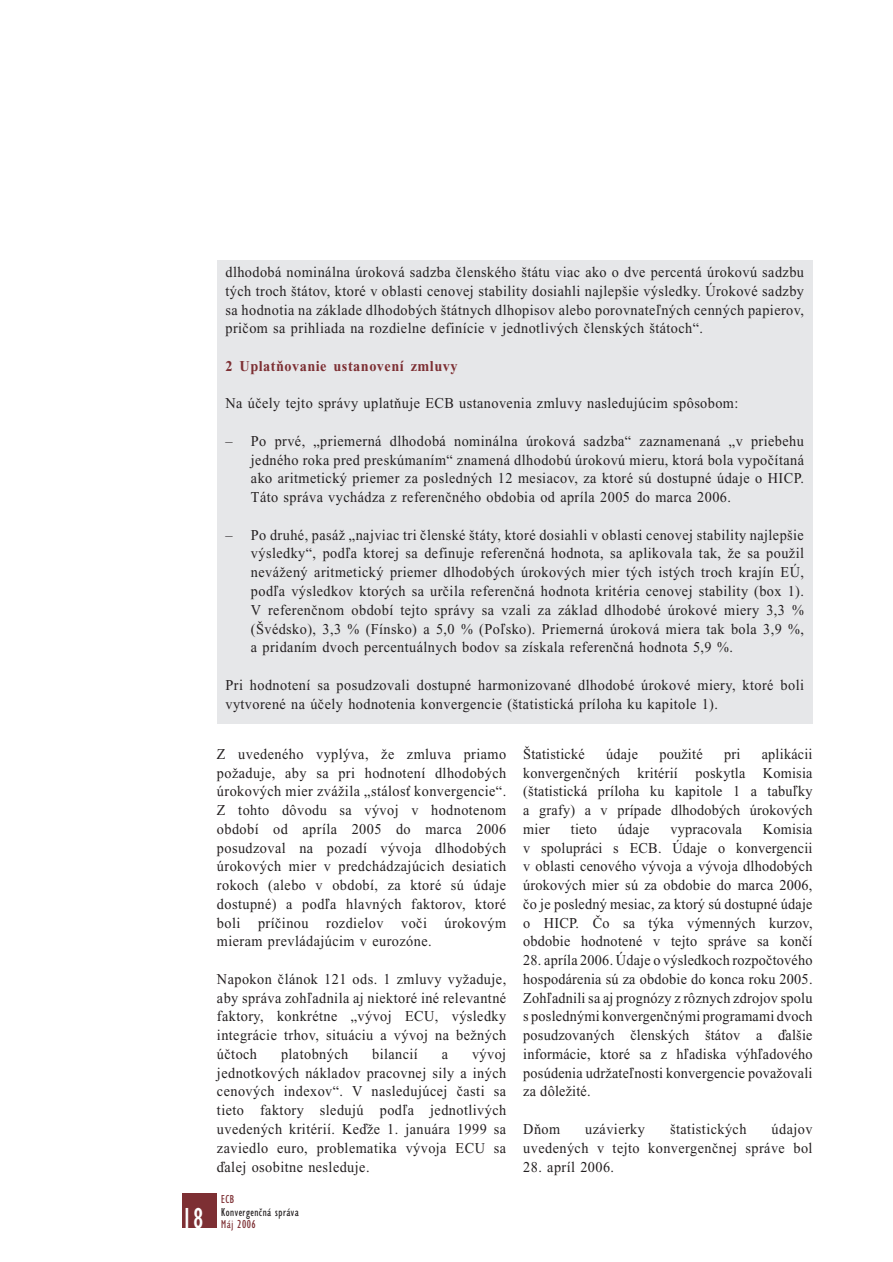
<style>
.page{position:relative;width:893px;height:1262px;background:#fff}
.page>*{position:absolute;margin:0;border:0;box-sizing:border-box;transform-origin:0 0}
.t1{font:condensed 30px "Gill Sans";color:#fff;scale:.95 1}
.t2{font:15px/18.8px "Times New Roman CE";letter-spacing:.03em;color:#231f20;text-align:justify;scale:.95 1}
.t3{font:700 15px "Times New Roman CE";letter-spacing:.035em;color:#7d2f33;scale:.95 1}
.t4{font:12px "Chantilly Cd CE Regular";letter-spacing:.045em;color:#231f20}
.t5{font:12px "Chantilly Cd Baltic Regular";letter-spacing:.045em;color:#7d2f33}
.s1{font-family:"Chantilly Cd CE Regular"}
</style>
<div class="page">
<div style="left:183px;top:1193px;width:34px;height:34px;background:#7d2f33"></div>
<div style="left:217px;top:260px;width:595px;height:463px;background:#e6e7e9"></div>
<p class="t2" style="left:225px;top:264px;width:610px">dlhodobá nominálna úroková sadzba členského štátu viac ako o dve percentá úrokovú sadzbu tých troch štátov, ktoré v oblasti cenovej stability dosiahli najlepšie výsledky. Úrokové sadzby sa hodnotia na základe dlhodobých štátnych dlhopisov alebo porovnateľných cenných papierov, pričom sa prihliada na rozdielne definície v jednotlivých členských štátoch“.</p>
<p class="t3" style="left:225px;top:360px;width:246px">2 Uplatňovanie ustanovení zmluvy</p>
<p class="t2" style="left:225px;top:395px;width:541px">Na účely tejto správy uplatňuje ECB ustanovenia zmluvy nasledujúcim spôsobom:</p>
<p class="t2" style="left:251px;top:433px;width:583px;text-indent:-25px">– Po prvé, „priemerná dlhodobá nominálna úroková sadzba“ zaznamenaná „v priebehu jedného roka pred preskúmaním“ znamená dlhodobú úrokovú mieru, ktorá bola vypočítaná ako aritmetický priemer za posledných 12 mesiacov, za ktoré sú dostupné údaje o HICP.<br>Táto správa vychádza z referenčného obdobia od apríla 2005 do marca 2006.</p>
<p class="t2" style="left:251px;top:527px;width:583px;text-indent:-25px">– Po druhé, pasáž „najviac tri členské štáty, ktoré dosiahli v oblasti cenovej stability najlepšie výsledky“, podľa ktorej sa definuje referenčná hodnota, sa aplikovala tak, že sa použil nevážený aritmetický priemer dlhodobých úrokových mier tých istých troch krajín EÚ, podľa výsledkov ktorých sa určila referenčná hodnota kritéria cenovej stability (box 1).<br>V referenčnom období tejto správy sa vzali za základ dlhodobé úrokové miery 3,3 % (Švédsko), 3,3 % (Fínsko) a 5,0 % (Poľsko). Priemerná úroková miera tak bola 3,9 %, a pridaním dvoch percentuálnych bodov sa získala referenčná hodnota 5,9 %.</p>
<p class="t2" style="left:225px;top:677px;width:610px">Pri hodnotení sa posudzovali dostupné harmonizované dlhodobé úrokové miery, ktoré boli vytvorené na účely hodnotenia konvergencie (štatistická príloha ku kapitole 1).</p>
<h1 class="t1" style="left:182px;top:1207px;width:24px">18</h1>
<p class="t2" style="left:217px;top:746px;width:306px">Z uvedeného vyplýva, že zmluva priamo požaduje, aby sa pri hodnotení dlhodobých úrokových mier zvážila „stálosť konvergencie“.<br>Z tohto dôvodu sa vývoj v hodnotenom období od apríla 2005 do marca 2006 posudzoval na pozadí vývoja dlhodobých úrokových mier v predchádzajúcich desiatich rokoch (alebo v období, za ktoré sú údaje dostupné) a podľa hlavných faktorov, ktoré boli príčinou rozdielov voči úrokovým mieram prevládajúcim v eurozóne.</p>
<p class="t2" style="left:217px;top:971px;width:306px">Napokon článok 121 ods. 1 zmluvy vyžaduje, aby správa zohľadnila aj niektoré iné relevantné faktory, konkrétne „vývoj ECU, výsledky integrácie trhov, situáciu a vývoj na bežných účtoch</p>
<p class="t2" style="left:217px;top:1046px;width:306px;text-indent:255px">vývoj jednotkových nákladov pracovnej sily a iných cenových indexov“. V nasledujúcej časti sa tieto faktory sledujú podľa jednotlivých uvedených kritérií. Keďže 1. januára 1999 sa zaviedlo euro, problematika vývoja ECU sa ďalej osobitne nesleduje.</p>
<p class="t2" style="left:281px;top:1046px;width:72px">platobných</p>
<p class="t2" style="left:372px;top:1046px;width:50px">bilancií</p>
<p class="t2" style="left:442px;top:1046px;width:8px">a</p>
<p class="t5" style="left:221px;top:1194px;width:14px">ECB</p>
<p class="t4" style="left:221px;top:1207px;width:79px">Konvergenčná správa</p>
<p class="t5" style="left:221px;top:1219px;width:36px">M<span class="s1">á</span>j 2006</p>
<p class="t2" style="left:523px;top:746px;width:66px">Štatistické</p>
<p class="t2" style="left:606px;top:746px;width:35px">údaje</p>
<p class="t2" style="left:659px;top:746px;width:47px">použité</p>
<p class="t2" style="left:724px;top:746px;width:19px">pri</p>
<p class="t2" style="left:523px;top:746px;width:306px;text-indent:238px">aplikácii konvergenčných kritérií poskytla Komisia (štatistická príloha ku kapitole 1 a tabuľky a grafy) a v prípade dlhodobých úrokových mier</p>
<p class="t2" style="left:523px;top:821px;width:306px;text-indent:240px">Komisia v spolupráci s ECB. Údaje o konvergencii v oblasti cenového vývoja a vývoja dlhodobých úrokových mier sú za obdobie do marca 2006, čo je posledný mesiac, za ktorý sú dostupné údaje o HICP. Čo sa týka výmenných kurzov, obdobie hodnotené v tejto správe sa končí</p>
<p class="t2" style="left:523px;top:952px;width:306px">28. apríla 2006. Údaje o výsledkoch rozpočtového hospodárenia sú za obdobie do konca roku 2005.<br>Zohľadnili sa aj prognózy z rôznych zdrojov spolu s poslednými konvergenčnými programami dvoch posudzovaných členských štátov a ďalšie informácie, ktoré sa z hľadiska výhľadového posúdenia udržateľnosti konvergencie považovali za dôležité.</p>
<p class="t2" style="left:523px;top:1121px;width:40px">Dňom</p>
<p class="t2" style="left:585px;top:1121px;width:64px">uzávierky</p>
<p class="t2" style="left:670px;top:1121px;width:82px">štatistických</p>
<p class="t2" style="left:571px;top:821px;width:29px">tieto</p>
<p class="t2" style="left:617px;top:821px;width:35px">údaje</p>
<p class="t2" style="left:670px;top:821px;width:77px">vypracovala</p>
<p class="t2" style="left:523px;top:1121px;width:306px;text-align:right">údajov<br>uvedených v tejto konvergenčnej správe bol</p>
<p class="t2" style="left:523px;top:1158px;width:97px">28. apríl 2006.</p>
</div>
